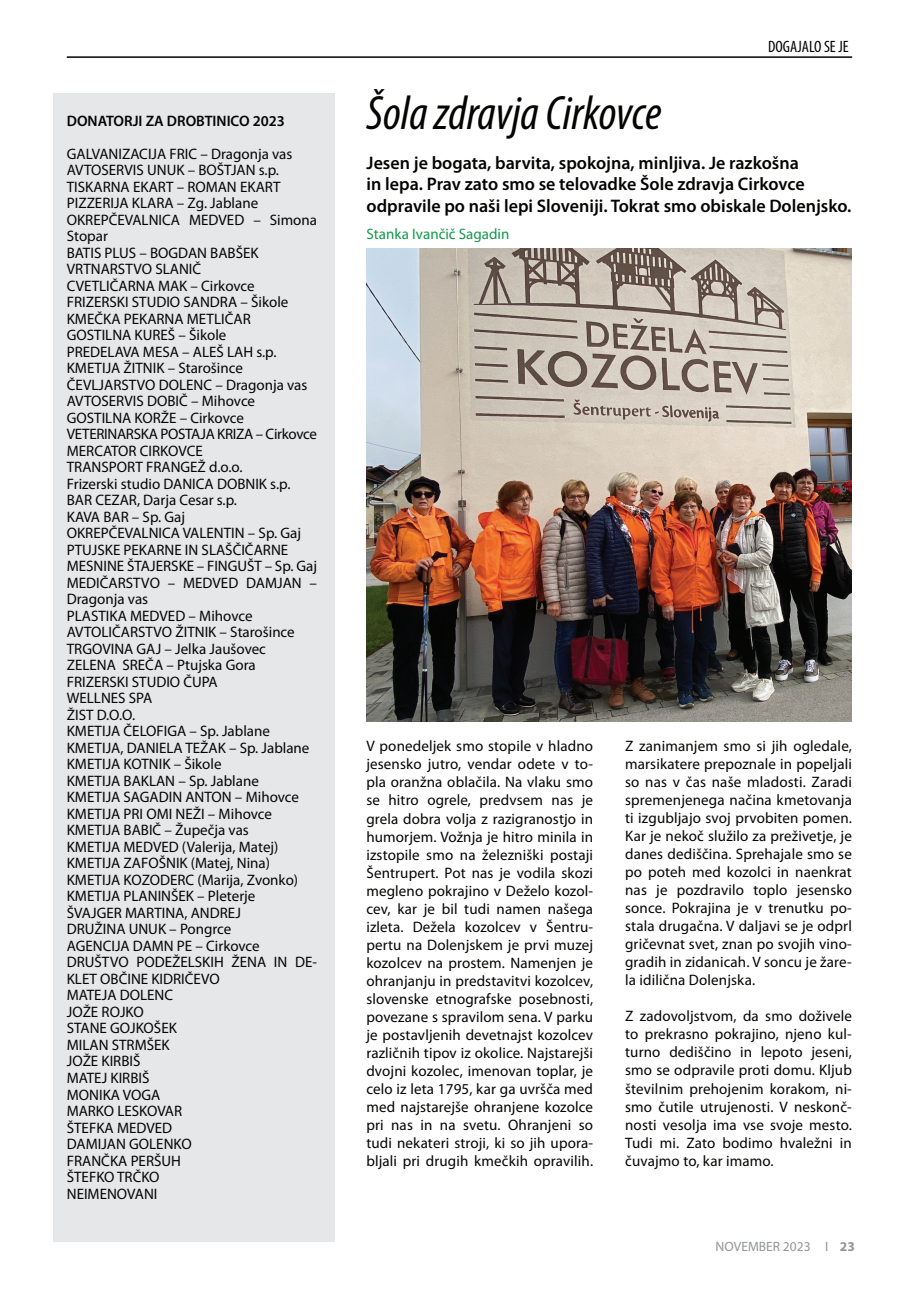
<style>
.page{position:relative;width:919px;height:1289px;background:#fff}
.page>*{position:absolute;margin:0;border:0;box-sizing:border-box;transform-origin:0 0}
.t1{font:italic condensed 48.45px "Myriad Pro";letter-spacing:-.005em;color:#040503}
.t2{font:600 18.15px/21.6px "Myriad Pro";color:#040503}
.t3{font:condensed 16.5px "Myriad Pro";color:#040503}
.t4{font:15.15px/16.5px "Myriad Pro";color:#040503;text-align:justify}
.t5{font:600 15.15px "Myriad Pro";color:#040503}
.t6{font:15.15px "Myriad Pro";color:#10994a}
.t7{font:13.5px "Myriad Pro";color:#939598}
.s1{font-weight:700}
</style>
<div class="page">
<hr style="left:67px;top:56px;width:785px;height:2px;background:#040503">
<div style="left:53px;top:93px;width:281px;height:1148px;background:#e6e7e9"></div>
<img style="left:366px;top:249px;width:485px;height:472px">
<p class="t5" style="left:67px;top:111px;width:219px">DONATORJI ZA DROBTINICO 2023</p>
<p class="t4" style="left:67px;top:145px;width:252px;text-align:left">GALVANIZACIJA FRIC – Dragonja vas<br>AVTOSERVIS UNUK – BOŠTJAN s.p.<br>TISKARNA EKART – ROMAN EKART<br>PIZZERIJA KLARA – Zg. Jablane<br>OKREPČEVALNICA MEDVED – Simona<br>Stopar<br>BATIS PLUS – BOGDAN BABŠEK<br>VRTNARSTVO SLANIČ<br>CVETLIČARNA MAK – Cirkovce<br>FRIZERSKI STUDIO SANDRA – Šikole<br>KMEČKA PEKARNA METLIČAR<br>GOSTILNA KUREŠ – Šikole<br>PREDELAVA MESA – ALEŠ LAH s.p.<br>KMETIJA ŽITNIK – Starošince<br>ČEVLJARSTVO DOLENC – Dragonja vas<br>AVTOSERVIS DOBIČ – Mihovce<br>GOSTILNA KORŽE – Cirkovce<br>VETERINARSKA POSTAJA KRIZA – Cirkovce<br>MERCATOR CIRKOVCE<br>TRANSPORT FRANGEŽ d.o.o.<br>Frizerski studio DANICA DOBNIK s.p.<br>BAR CEZAR, Darja Cesar s.p.<br>KAVA BAR – Sp. Gaj<br>OKREPČEVALNICA VALENTIN – Sp. Gaj<br>PTUJSKE PEKARNE IN SLAŠČIČARNE<br>MESNINE ŠTAJERSKE – FINGUŠT – Sp. Gaj<br>MEDIČARSTVO – MEDVED DAMJAN –<br>Dragonja vas<br>PLASTIKA MEDVED – Mihovce<br>AVTOLIČARSTVO ŽITNIK – Starošince<br>TRGOVINA GAJ – Jelka Jaušovec<br>ZELENA SREČA – Ptujska Gora<br>FRIZERSKI STUDIO ČUPA<br>WELLNES SPA<br>ŽIST D.O.O.<br>KMETIJA ČELOFIGA – Sp. Jablane<br>KMETIJA, DANIELA TEŽAK – Sp. Jablane<br>KMETIJA KOTNIK – Šikole<br>KMETIJA BAKLAN – Sp. Jablane<br>KMETIJA SAGADIN ANTON – Mihovce<br>KMETIJA PRI OMI NEŽI – Mihovce<br>KMETIJA BABIČ – Župečja vas<br>KMETIJA MEDVED (Valerija, Matej)<br>KMETIJA ZAFOŠNIK (Matej, Nina)<br>KMETIJA KOZODERC (Marija, Zvonko)<br>KMETIJA PLANINŠEK – Pleterje<br>ŠVAJGER MARTINA, ANDREJ<br>DRUŽINA UNUK – Pongrce<br>AGENCIJA DAMN PE – Cirkovce<br>DRUŠTVO PODEŽELSKIH ŽENA IN DE-<br>KLET OBČINE KIDRIČEVO<br>MATEJA DOLENC<br>JOŽE ROJKO<br>STANE GOJKOŠEK<br>MILAN STRMŠEK<br>JOŽE KIRBIŠ<br>MATEJ KIRBIŠ<br>MONIKA VOGA<br>MARKO LESKOVAR<br>ŠTEFKA MEDVED<br>DAMIJAN GOLENKO<br>FRANČKA PERŠUH<br>ŠTEFKO TRČKO<br>NEIMENOVANI</p>
<p class="t3" style="left:768px;top:36px;width:82px">DOGAJALO SE JE</p>
<h1 class="t1" style="left:366px;top:83px;width:296px">Šola zdravja Cirkovce</h1>
<p class="t2" style="left:366px;top:151px;width:486px">Jesen je bogata, barvita, spokojna, minljiva. Je razkošna<br>in lepa. Prav zato smo se telovadke Šole zdravja Cirkovce odpravile po naši lepi Sloveniji. Tokrat smo obiskale Dolenjsko.</p>
<p class="t6" style="left:366px;top:224px;width:144px">Stanka Ivančič Sagadin</p>
<p class="t4" style="left:366px;top:737px;width:228px;line-height:18px">V ponedeljek smo stopile v hladno jesensko jutro, vendar odete v to&shy;pla oranžna oblačila. Na vlaku smo se hitro ogrele, predvsem nas je grela dobra volja z razigranostjo in humorjem. Vožnja je hitro minila in izstopile smo na železniški postaji Šentrupert. Pot nas je vodila skozi megleno pokrajino v Deželo kozol&shy;cev, kar je bil tudi namen našega izleta. Dežela kozolcev v Šentru&shy;pertu na Dolenjskem je prvi muzej kozolcev na prostem. Namenjen je ohranjanju in predstavitvi kozolcev, slovenske etnografske posebnosti, povezane s spravilom sena. V parku je postavljenih devetnajst kozolcev različnih tipov iz okolice. Najstarejši dvojni kozolec, imenovan toplar, je celo iz leta 1795, kar ga uvršča med med najstarejše ohranjene kozolce pri nas in na svetu. Ohranjeni so tudi nekateri stroji, ki so jih upora&shy;bljali pri drugih kmečkih opravilih.</p>
<p class="t4" style="left:625px;top:737px;width:228px;line-height:18px">Z zanimanjem smo si jih ogledale, marsikatere prepoznale in popeljali so nas v čas naše mladosti. Zaradi spremenjenega načina kmetovanja ti izgubljajo svoj prvobiten pomen.<br>Kar je nekoč služilo za preživetje, je danes dediščina. Sprehajale smo se po poteh med kozolci in naenkrat nas je pozdravilo toplo jesensko sonce. Pokrajina je v trenutku po&shy;stala drugačna. V daljavi se je odprl gričevnat svet, znan po svojih vino&shy;gradih in zidanicah. V soncu je žare&shy;la idilična Dolenjska.</p>
<p class="t4" style="left:625px;top:1007px;width:228px;line-height:18px">Z zadovoljstvom, da smo doživele to prekrasno pokrajino, njeno kul&shy;turno dediščino in lepoto jeseni, smo se odpravile proti domu. Kljub številnim prehojenim korakom, ni&shy;smo čutile utrujenosti. V neskonč&shy;nosti vesolja ima vse svoje mesto.<br>Tudi mi. Zato bodimo hvaležni in čuvajmo to, kar imamo.</p>
<p class="t7" style="left:715px;top:1237px;width:141px">NOVEMBER 2023 I <span class="s1">23</span></p>
</div>
